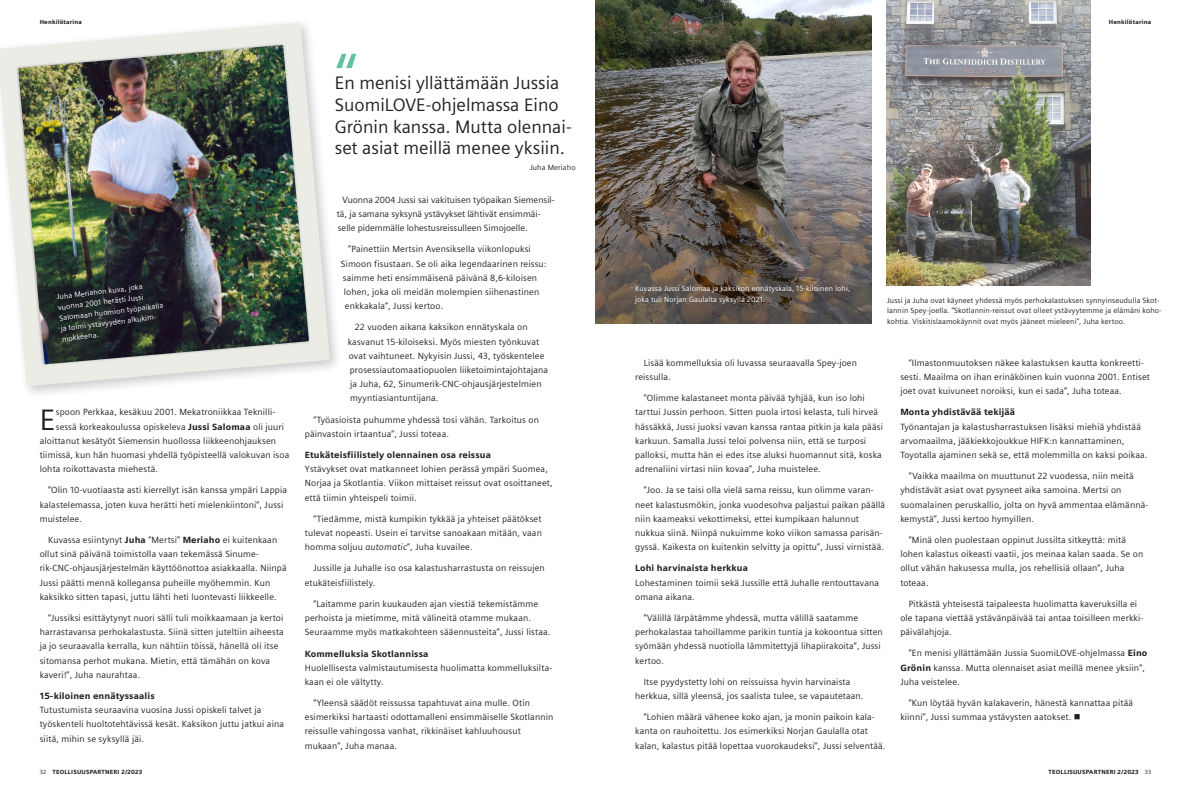
<style>
.page{position:relative;width:1191px;height:794px;background:#fff}
.page>*{position:absolute;margin:0;border:0;box-sizing:border-box;transform-origin:0 0}
.t1{font:29.5px "Siemens Sans";color:#231f20}
.t2{font:18px/21.6px "Siemens Sans";color:#231f20}
.t3{font:9px/14.2px "Siemens Sans";letter-spacing:.015em;color:#231f20}
.t4{font:900 9px "Siemens Sans";letter-spacing:.015em;color:#231f20}
.t5{font:7.5px/10.6px "Siemens Sans";letter-spacing:.015em;color:#231f20}
.t6{font:7.5px/10.6px "Siemens Sans";letter-spacing:.015em;color:#fff}
.t7{font:900 6px "Siemens Sans";letter-spacing:.03em;color:#231f20}
.s1{font-weight:900}
.s2{font-style:italic}
.s3{font-weight:400}
</style>
<div class="page">
<svg style="left:343px;top:54px;width:13px;height:14px"></svg>
<img style="left:595px;top:0;width:276px;height:324px">
<img style="left:886px;top:0;width:204px;height:286px">
<div style="left:0;top:18px;width:343px;height:381px;background:#231f20;opacity:.23"></div>
<svg style="left:0;top:23px;width:330px;height:363px"></svg>
<svg style="left:15px;top:42px;width:297px;height:325px;background:#ecece8"></svg>
<img style="left:18px;top:45px;width:291px;height:319px">
<p class="t7" style="left:40px;top:17px;width:44px">Henkilötarina</p>
<p class="t7" style="left:1108px;top:17px;width:44px">Henkilötarina</p>
<p class="t6" style="left:56px;top:291px;width:106px;rotate:-7deg">Juha Meriahon kuva, joka vuonna 2001 herätti Jussi<br>Salomaan huomion työpaikalla ja toimi ystävyyden alkukim&shy;mokkeena.</p>
<h1 class="t1" style="left:40px;top:397px;width:17px">E</h1>
<p class="t3" style="left:56px;top:404px;width:221px">spoon Perkkaa, kesäkuu 2001. Mekatroniikkaa Teknilli-</p>
<p class="t3" style="left:56px;top:419px;width:230px">sessä korkeakoulussa opiskeleva <span class="s1">Jussi Salomaa</span> oli juuri</p>
<p class="t3" style="left:40px;top:433px;width:238px">aloittanut kesätyöt Siemensin huollossa liikkeenohjauksen</p>
<p class="t3" style="left:40px;top:447px;width:251px">tiimissä, kun hän huomasi yhdellä työpisteellä valokuvan isoa</p>
<p class="t3" style="left:40px;top:461px;width:120px">lohta roikottavasta miehestä.</p>
<p class="t3" style="left:40px;top:482px;width:249px;text-indent:9px">”Olin 10-vuotiaasta asti kierrellyt isän kanssa ympäri Lappia kalastelemassa, joten kuva herätti heti mielenkiintoni”, Jussi muistelee.</p>
<p class="t3" style="left:40px;top:532px;width:248px;text-indent:9px">Kuvassa esiintynyt <span class="s1">Juha</span> ”Mertsi” <span class="s1">Meriaho</span> ei kuitenkaan ollut sinä päivänä toimistolla vaan tekemässä Sinume&shy;rik-CNC-ohjausjärjestelmän käyttöönottoa asiakkaalla. Niinpä Jussi päätti mennä kollegansa puheille myöhemmin. Kun kaksikko sitten tapasi, juttu lähti heti luontevasti liikkeelle.</p>
<p class="t3" style="left:40px;top:610px;width:246px;text-indent:9px">”Jussiksi esittäytynyt nuori sälli tuli moikkaamaan ja kertoi harrastavansa perhokalastusta. Siinä sitten juteltiin aiheesta ja jo seuraavalla kerralla, kun nähtiin töissä, hänellä oli itse sitomansa perhot mukana. Mietin, että tämähän on kova kaveri!”, Juha naurahtaa.</p>
<p class="t4" style="left:40px;top:688px;width:117px">15-kiloinen ennätyssaalis</p>
<p class="t3" style="left:40px;top:702px;width:246px">Tutustumista seuraavina vuosina Jussi opiskeli talvet ja työskenteli huoltotehtävissä kesät. Kaksikon juttu jatkui aina siitä, mihin se syksyllä jäi.</p>
<h2 class="t2" style="left:335px;top:71px;width:238px">En menisi yllättämään Jussia<br>SuomiLOVE-ohjelmassa Eino<br>Grönin kanssa. Mutta olennai&shy;set asiat meillä menee yksiin.</h2>
<p class="t5" style="left:530px;top:162px;width:47px">Juha Meriaho</p>
<p class="t3" style="left:337px;top:192px;width:219px;text-indent:6px">Vuonna 2004 Jussi sai vakituisen työpaikan Siemensil&shy;tä, ja samana syksynä ystävykset lähtivät ensimmäi&shy;selle pidemmälle lohestusreissulleen Simojoelle.</p>
<p class="t3" style="left:348px;top:241px;width:184px">”Painettiin Mertsin Avensiksella viikonlopuksi</p>
<p class="t3" style="left:341px;top:256px;width:207px">Simoon fisustaan. Se oli aika legendaarinen reissu:</p>
<p class="t3" style="left:343px;top:270px;width:196px">saimme heti ensimmäisenä päivänä 8,6-kiloisen</p>
<p class="t3" style="left:344px;top:284px;width:197px">lohen, joka oli meidän molempien siihenastinen</p>
<p class="t3" style="left:345px;top:298px;width:100px">enkkakala”, Jussi kertoo.</p>
<p class="t3" style="left:348px;top:319px;width:202px;text-indent:8px">22 vuoden aikana kaksikon ennätyskala on kasvanut 15-kiloiseksi. Myös miesten työnkuvat ovat vaihtuneet. Nykyisin Jussi, 43, työskentelee prosessiautomaatiopuolen liiketoimintajohtajana ja Juha, 62, Sinumerik-CNC-ohjausjärjestelmien myyntiasiantuntijana.</p>
<p class="t3" style="left:305px;top:412px;width:236px;text-indent:9px">”Työasioista puhumme yhdessä tosi vähän. Tarkoitus on päinvastoin irtaantua”, Jussi toteaa.</p>
<p class="t4" style="left:305px;top:447px;width:188px">Etukäteisfiilistely olennainen osa reissua</p>
<p class="t3" style="left:305px;top:461px;width:249px">Ystävykset ovat matkanneet lohien perässä ympäri Suomea,<br>Norjaa ja Skotlantia. Viikon mittaiset reissut ovat osoittaneet, että tiimin yhteispeli toimii.</p>
<p class="t3" style="left:305px;top:511px;width:238px;text-align:justify;text-indent:9px">”Tiedämme, mistä kumpikin tykkää ja yhteiset päätökset tulevat nopeasti. Usein ei tarvitse sanoakaan mitään, vaan homma soljuu <span class="s2">automatic</span>”, Juha kuvailee.</p>
<p class="t3" style="left:305px;top:560px;width:241px;text-indent:9px">Jussille ja Juhalle iso osa kalastusharrastusta on reissujen etukäteisfiilistely.</p>
<p class="t3" style="left:305px;top:596px;width:247px;text-indent:9px">”Laitamme parin kuukauden ajan viestiä tekemistämme perhoista ja mietimme, mitä välineitä otamme mukaan.<br>Seuraamme myös matkakohteen sääennusteita”, Jussi listaa.</p>
<p class="t4" style="left:305px;top:646px;width:125px">Kommelluksia Skotlannissa</p>
<p class="t3" style="left:305px;top:660px;width:249px">Huolellisesta valmistautumisesta huolimatta kommelluksilta&shy;kaan ei ole vältytty.</p>
<p class="t3" style="left:305px;top:695px;width:250px;text-indent:9px">”Yleensä säädöt reissussa tapahtuvat aina mulle. Otin esimerkiksi hartaasti odottamalleni ensimmäiselle Skotlannin reissulle vahingossa vanhat, rikkinäiset kahluuhousut mukaan”, Juha manaa.</p>
<p class="t6" style="left:635px;top:283px;width:216px">Kuvassa Jussi Salomaa ja kaksikon ennätyskala, 15-kiloinen lohi, joka tuli Norjan Gaulalta syksyllä 2021.</p>
<p class="t5" style="left:887px;top:294px;width:276px">Jussi ja Juha ovat käyneet yhdessä myös perhokalastuksen synnyinseudulla Skot&shy;lannin Spey-joella. ”Skotlannin-reissut ovat olleet ystävyytemme ja elämäni koho&shy;kohtia. Viskitislaamokäynnit ovat myös jääneet mieleeni”, Juha kertoo.</p>
<p class="t3" style="left:635px;top:355px;width:223px;text-indent:8px">Lisää kommelluksia oli luvassa seuraavalla Spey-joen reissulla.</p>
<p class="t3" style="left:635px;top:390px;width:249px;text-indent:9px">”Olimme kalastaneet monta päivää tyhjää, kun iso lohi tarttui Jussin perhoon. Sitten puola irtosi kelasta, tuli hirveä hässäkkä, Jussi juoksi vavan kanssa rantaa pitkin ja kala pääsi karkuun. Samalla Jussi teloi polvensa niin, että se turposi palloksi, mutta hän ei edes itse aluksi huomannut sitä, koska adrenaliini virtasi niin kovaa”, Juha muistelee.</p>
<p class="t3" style="left:635px;top:482px;width:251px;text-indent:9px">”Joo. Ja se taisi olla vielä sama reissu, kun olimme varan&shy;neet kalastusmökin, jonka vuodesohva paljastui paikan päällä niin kaameaksi vekottimeksi, ettei kumpikaan halunnut nukkua siinä. Niinpä nukuimme koko viikon samassa parisän&shy;gyssä. Kaikesta on kuitenkin selvitty ja opittu”, Jussi virnistää.</p>
<p class="t4" style="left:635px;top:561px;width:114px">Lohi harvinaista herkkua</p>
<p class="t3" style="left:635px;top:575px;width:245px">Lohestaminen toimii sekä Jussille että Juhalle rentouttavana omana aikana.</p>
<p class="t3" style="left:635px;top:610px;width:249px;text-indent:9px">”Välillä lärpätämme yhdessä, mutta välillä saatamme perhokalastaa tahoillamme parikin tuntia ja kokoontua sitten syömään yhdessä nuotiolla lämmitettyjä lihapiirakoita”, Jussi kertoo.</p>
<p class="t3" style="left:635px;top:674px;width:230px;text-align:center">Itse pyydystetty lohi on reissuissa hyvin harvinaista herkkua, sillä yleensä, jos saalista tulee, se vapautetaan.</p>
<p class="t3" style="left:635px;top:709px;width:252px;text-indent:9px">”Lohien määrä vähenee koko ajan, ja monin paikoin kala&shy;kanta on rauhoitettu. Jos esimerkiksi Norjan Gaulalla otat kalan, kalastus pitää lopettaa vuorokaudeksi”, Jussi selventää.</p>
<p class="t3" style="left:900px;top:355px;width:251px;text-indent:9px">”Ilmastonmuutoksen näkee kalastuksen kautta konkreetti&shy;sesti. Maailma on ihan erinäköinen kuin vuonna 2001. Entiset joet ovat kuivuneet noroiksi, kun ei sada”, Juha toteaa.</p>
<p class="t4" style="left:900px;top:405px;width:116px">Monta yhdistävää tekijää</p>
<p class="t3" style="left:900px;top:419px;width:248px">Työnantajan ja kalastusharrastuksen lisäksi miehiä yhdistää arvomaailma, jääkiekkojoukkue HIFK:n kannattaminen,<br>Toyotalla ajaminen sekä se, että molemmilla on kaksi poikaa.</p>
<p class="t3" style="left:900px;top:468px;width:249px;text-indent:9px">”Vaikka maailma on muuttunut 22 vuodessa, niin meitä yhdistävät asiat ovat pysyneet aika samoina. Mertsi on suomalainen peruskallio, jolta on hyvä ammentaa elämännä&shy;kemystä”, Jussi kertoo hymyillen.</p>
<p class="t3" style="left:900px;top:532px;width:244px;text-indent:9px">”Minä olen puolestaan oppinut Jussilta sitkeyttä: mitä lohen kalastus oikeasti vaatii, jos meinaa kalan saada. Se on ollut vähän hakusessa mulla, jos rehellisiä ollaan”, Juha toteaa.</p>
<p class="t3" style="left:900px;top:596px;width:244px;text-indent:9px">Pitkästä yhteisestä taipaleesta huolimatta kaveruksilla ei ole tapana viettää ystävänpäivää tai antaa toisilleen merkki&shy;päivälahjoja.</p>
<p class="t3" style="left:900px;top:645px;width:249px;text-indent:9px">”En menisi yllättämään Jussia SuomiLOVE-ohjelmassa <span class="s1">Eino<br>Grönin</span> kanssa. Mutta olennaiset asiat meillä menee yksiin”,<br>Juha veistelee.</p>
<p class="t3" style="left:900px;top:695px;width:234px;text-indent:9px">”Kun löytää hyvän kalakaverin, hänestä kannattaa pitää kiinni”, Jussi summaa ystävysten aatokset. ■</p>
<p class="t7" style="left:40px;top:767px;width:104px"><span class="s3">32</span> TEOLLISUUSPARTNERI 2/2023</p>
<p class="t7" style="left:1048px;top:767px;width:104px">TEOLLISUUSPARTNERI 2/2023 <span class="s3">33</span></p>
</div>
